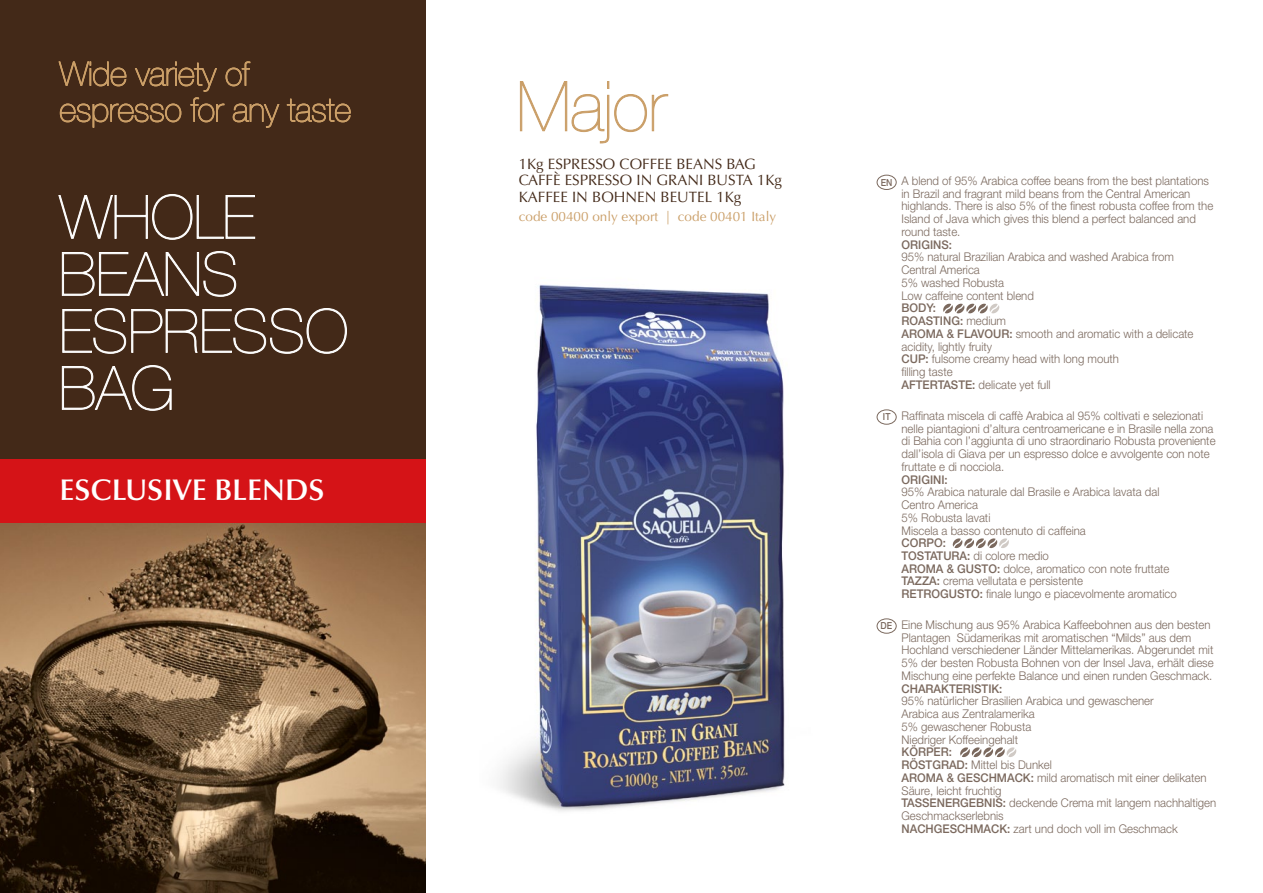
<style>
.page{position:relative;width:1263px;height:893px;background:#fff}
.page>*{position:absolute;margin:0;border:0;box-sizing:border-box;transform-origin:0 0}
.t1{font:200 69px "Helvetica Neue";color:#ca9e67}
.t2{font:200 60px/57px "Helvetica Neue";color:#fff}
.t3{font:600 30px "Optima LT";color:#fff}
.t4{font:15px/16.5px "Optima";color:#432918}
.t5{font:13.5px "Optima";color:#ca9e67}
.t6{font:300 12px/12.8px "Helvetica Neue";color:#7b695e;scale:.95 1}
.t7{font:500 12px "Helvetica Neue";color:#7b695e;scale:.95 1}
.t8{font:500 9.75px "Helvetica Neue";color:#7b695e;scale:.89 1}
.s1{font-weight:500}
</style>
<div class="page">
<img style="left:499px;top:284px;width:286px;height:527px">
<div style="left:0;top:0;width:425px;height:459px;background:#432918"></div>
<svg style="left:58px;top:194px;width:197px;height:46px"></svg>
<svg style="left:62px;top:251px;width:174px;height:46px"></svg>
<svg style="left:62px;top:308px;width:285px;height:46px"></svg>
<svg style="left:62px;top:365px;width:110px;height:46px"></svg>
<img style="left:0;top:523px;width:425px;height:370px">
<div style="left:0;top:459px;width:425px;height:64px;background:#d51317"></div>
<svg style="left:520px;top:81px;width:148px;height:63px"></svg>
<div style="left:877px;top:618px;width:19px;height:15px;border:1px solid #7b695e;border-radius:50%"></div>
<div style="left:877px;top:410px;width:19px;height:15px;border:1px solid #7b695e;border-radius:50%"></div>
<div style="left:877px;top:175px;width:19px;height:15px;border:1px solid #7b695e;border-radius:50%"></div>
<svg style="left:960px;top:747px;width:57px;height:11px"></svg>
<svg style="left:952px;top:538px;width:57px;height:11px"></svg>
<svg style="left:943px;top:303px;width:57px;height:11px"></svg>
<svg style="left:58px;top:61px;width:293px;height:67px"></svg>
<h2 class="t2" style="left:60px;top:188px;width:290px">WHOLE<br>BEANS<br>ESPRESSO<br>BAG</h2>
<h3 class="t3" style="left:60px;top:473px;width:266px">ESCLUSIVE BLENDS</h3>
<h1 class="t1" style="left:517px;top:67px;width:151px">Major</h1>
<p class="t4" style="left:519px;top:156px;width:265px">1Kg ESPRESSO COFFEE BEANS BAG<br>CAFFÈ ESPRESSO IN GRANI BUSTA 1Kg<br>KAFFEE IN BOHNEN BEUTEL 1Kg</p>
<p class="t5" style="left:519px;top:209px;width:259px">code 00400 only export | code 00401 Italy</p>
<p class="t8" style="left:881px;top:176px;width:14px">EN</p>
<p class="t6" style="left:901px;top:174px;width:330px">A blend of 95% Arabica coffee beans from the best plantations in Brazil and fragrant mild beans from the Central American highlands. There is also 5% of the finest robusta coffee from the Island of Java which gives this blend a perfect balanced and round taste.</p>
<p class="t7" style="left:901px;top:237px;width:55px">ORIGINS:</p>
<p class="t6" style="left:901px;top:251px;width:288px">95% natural Brazilian Arabica and washed Arabica from<br>Central America<br>5% washed Robusta<br>Low caffeine content blend</p>
<p class="t6" style="left:901px;top:302px;width:309px"><span class="s1">BODY:<br>ROASTING:</span> medium<br><span class="s1">AROMA &amp; FLAVOUR:</span> smooth and aromatic with a delicate acidity, lightly fruity<br><span class="s1">CUP:</span> fulsome creamy head with long mouth<br>filling taste<br><span class="s1">AFTERTASTE:</span> delicate yet full</p>
<p class="t8" style="left:883px;top:411px;width:10px">IT</p>
<p class="t6" style="left:901px;top:409px;width:332px">Raffinata miscela di caffè Arabica al 95% coltivati e selezionati nelle piantagioni d’altura centroamericane e in Brasile nella zona di Bahia con l’aggiunta di uno straordinario Robusta proveniente dall’isola di Giava per un espresso dolce e avvolgente con note fruttate e di nocciola.</p>
<p class="t7" style="left:901px;top:472px;width:50px">ORIGINI:</p>
<p class="t6" style="left:901px;top:485px;width:273px">95% Arabica naturale dal Brasile e Arabica lavata dal<br>Centro America<br>5% Robusta lavati<br>Miscela a basso contenuto di caffeina</p>
<p class="t6" style="left:901px;top:536px;width:291px"><span class="s1">CORPO:<br>TOSTATURA:</span> di colore medio<br><span class="s1">AROMA &amp; GUSTO:</span> dolce, aromatico con note fruttate <span class="s1">TAZZA:</span> crema vellutata e persistente<br><span class="s1">RETROGUSTO:</span> finale lungo e piacevolmente aromatico</p>
<p class="t8" style="left:880px;top:620px;width:14px">DE</p>
<p class="t6" style="left:901px;top:618px;width:330px">Eine Mischung aus 95% Arabica Kaffeebohnen aus den besten Plantagen Südamerikas mit aromatischen “Milds” aus dem Hochland verschiedener Länder Mittelamerikas. Abgerundet mit 5% der besten Robusta Bohnen von der Insel Java, erhält diese Mischung eine perfekte Balance und einen runden Geschmack.</p>
<p class="t7" style="left:901px;top:681px;width:108px">CHARAKTERISTIK:</p>
<p class="t6" style="left:901px;top:694px;width:267px">95% natürlicher Brasilien Arabica und gewaschener<br>Arabica aus Zentralamerika<br>5% gewaschener Robusta<br>Niedriger Koffeeingehalt</p>
<p class="t6" style="left:901px;top:745px;width:333px"><span class="s1">KÖRPER:<br>RÖSTGRAD:</span> Mittel bis Dunkel<br><span class="s1">AROMA &amp; GESCHMACK:</span> mild aromatisch mit einer delikaten Säure, leicht fruchtig<br><span class="s1">TASSENERGEBNIS:</span> deckende Crema mit langem nachhaltigen Geschmackserlebnis<br><span class="s1">NACHGESCHMACK:</span> zart und doch voll im Geschmack</p>
</div>
